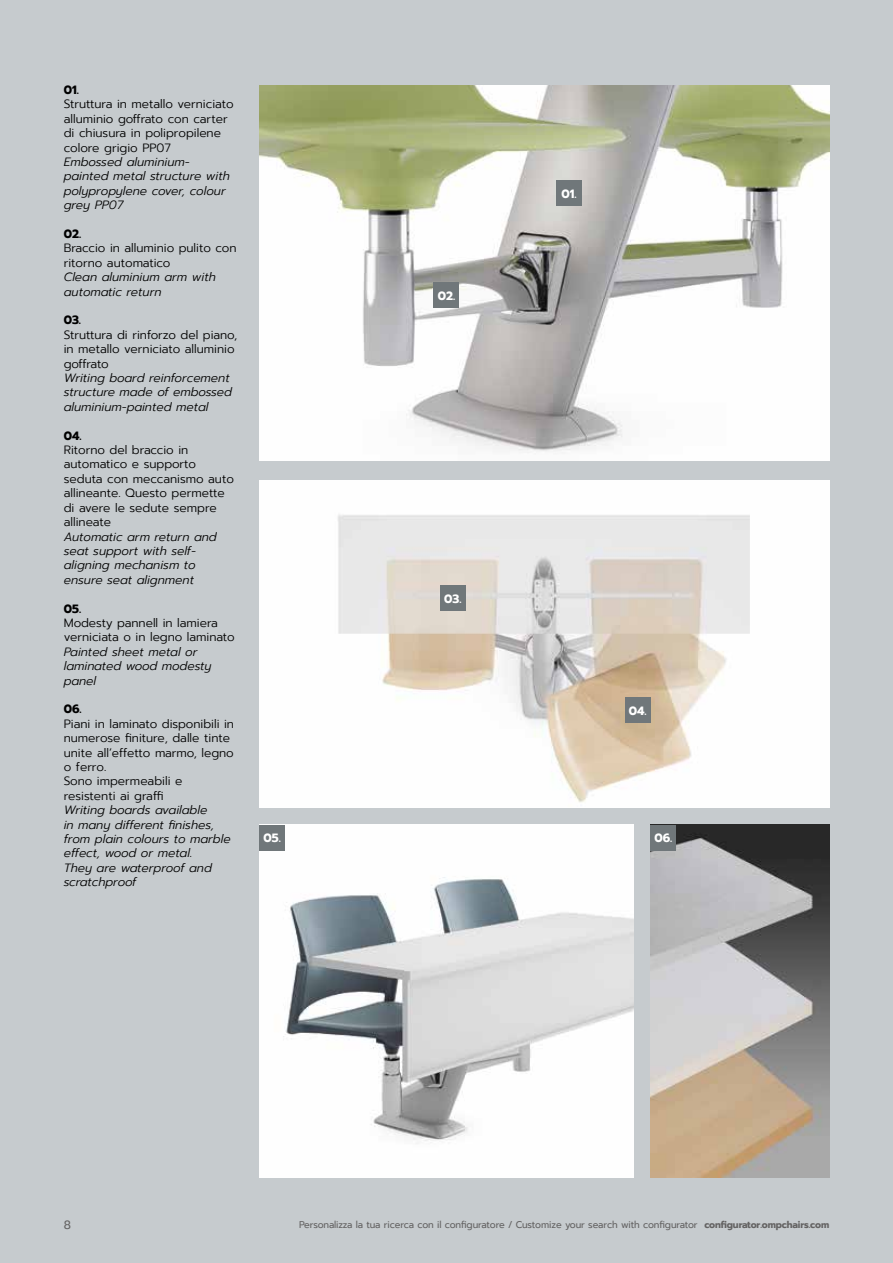
<style>
.page{position:relative;width:893px;height:1263px;background:#c6cbce}
.page>*{position:absolute;margin:0;border:0;box-sizing:border-box;transform-origin:0 0}
.t1{font:300 12px/14.4px "Prompt";color:#000}
.t2{font:italic 300 12px/14.4px "Prompt";color:#000}
.t3{font:700 12px "Prompt";color:#fff}
.t4{font:700 12px "Prompt";color:#000}
.t5{font:12px "Prompt";color:#646363}
.t6{font:9.75px "Prompt";letter-spacing:-.01em;color:#646363;scale:.96 1}
.s1{font-weight:700}
</style>
<div class="page">
<img style="left:259px;top:825px;width:375px;height:353px">
<div style="left:259px;top:825px;width:26px;height:25px;background:#70777a"></div>
<img style="left:651px;top:825px;width:178px;height:353px">
<div style="left:651px;top:825px;width:25px;height:25px;background:#70777a"></div>
<img style="left:259px;top:480px;width:570px;height:328px">
<img style="left:259px;top:85px;width:570px;height:375px">
<div style="left:556px;top:180px;width:26px;height:26px;background:#70777a"></div>
<div style="left:440px;top:585px;width:26px;height:26px;background:#70777a"></div>
<div style="left:434px;top:282px;width:25px;height:26px;background:#70777a"></div>
<div style="left:625px;top:697px;width:26px;height:26px;background:#70777a"></div>
<p class="t4" style="left:64px;top:81px;width:17px">01.</p>
<p class="t1" style="left:64px;top:97px;width:171px">Struttura in metallo verniciato alluminio goffrato con carter di chiusura in polipropilene colore grigio PP07</p>
<p class="t2" style="left:64px;top:155px;width:168px">Embossed aluminium&shy;painted metal structure with polypropylene cover, colour grey PP07</p>
<p class="t4" style="left:64px;top:225px;width:19px">02.</p>
<p class="t1" style="left:64px;top:241px;width:174px">Braccio in alluminio pulito con ritorno automatico</p>
<p class="t2" style="left:64px;top:270px;width:154px">Clean aluminium arm with automatic return</p>
<p class="t4" style="left:64px;top:311px;width:19px">03.</p>
<p class="t1" style="left:64px;top:327px;width:175px">Struttura di rinforzo del piano, in metallo verniciato alluminio goffrato</p>
<p class="t2" style="left:64px;top:371px;width:170px">Writing board reinforcement structure made of embossed aluminium-painted metal</p>
<p class="t4" style="left:64px;top:426px;width:19px">04.</p>
<p class="t1" style="left:64px;top:443px;width:172px">Ritorno del braccio in automatico e supporto seduta con meccanismo auto allineante. Questo permette di avere le sedute sempre allineate</p>
<p class="t2" style="left:64px;top:529px;width:154px">Automatic arm return and seat support with self&shy;aligning mechanism to ensure seat alignment</p>
<p class="t4" style="left:64px;top:599px;width:19px">05.</p>
<p class="t1" style="left:64px;top:615px;width:172px">Modesty pannell in lamiera verniciata o in legno laminato</p>
<p class="t2" style="left:64px;top:644px;width:149px">Painted sheet metal or laminated wood modesty panel</p>
<p class="t4" style="left:64px;top:700px;width:19px">06.</p>
<p class="t1" style="left:64px;top:716px;width:172px">Piani in laminato disponibili in numerose finiture, dalle tinte unite all’effetto marmo, legno o ferro.<br>Sono impermeabili e resistenti ai graffi</p>
<p class="t2" style="left:64px;top:803px;width:168px">Writing boards available<br>in many different finishes, from plain colours to marble effect, wood or metal.<br>They are waterproof and scratchproof</p>
<p class="t3" style="left:438px;top:286px;width:19px">02.</p>
<p class="t3" style="left:561px;top:184px;width:17px">01.</p>
<p class="t3" style="left:444px;top:590px;width:19px">03.</p>
<p class="t3" style="left:629px;top:701px;width:19px">04.</p>
<p class="t3" style="left:263px;top:829px;width:19px">05.</p>
<p class="t3" style="left:654px;top:829px;width:19px">06.</p>
<p class="t5" style="left:64px;top:1217px;width:9px">8</p>
<p class="t6" style="left:299px;top:1217px;width:553px">Personalizza la tua ricerca con il configuratore / Customize your search with configurator <span class="s1">configurator.ompchairs.com</span></p>
</div>
